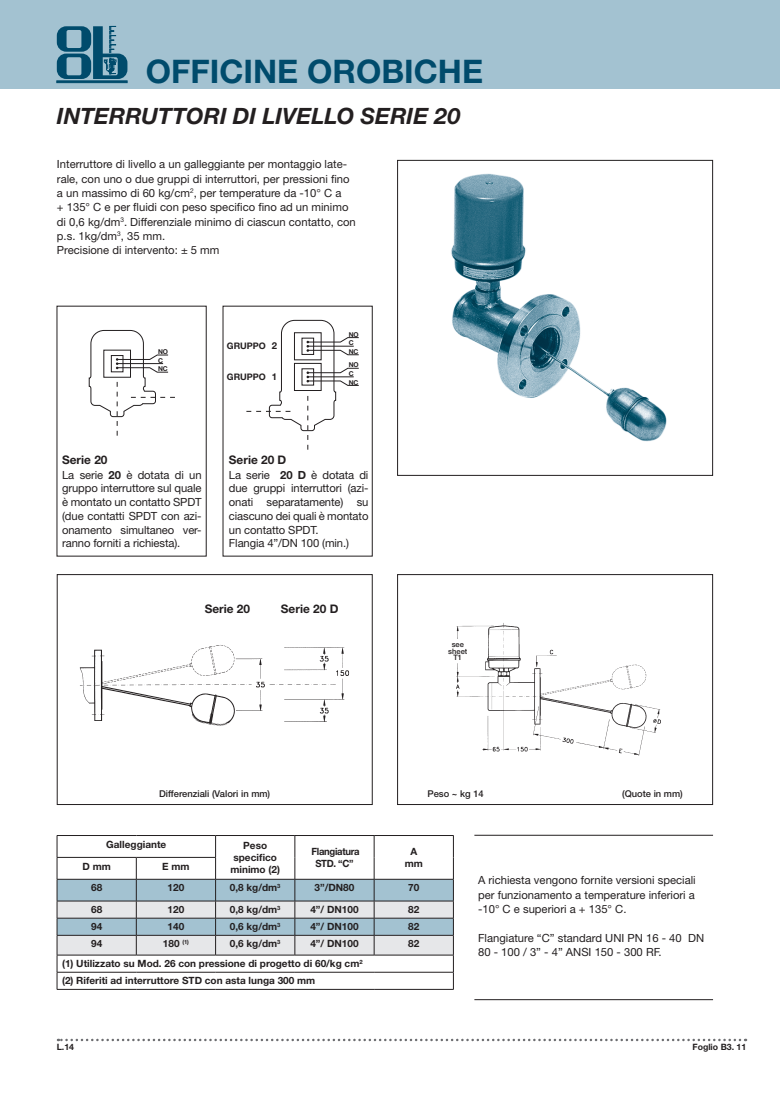
<style>
.page{position:relative;width:780px;height:1099px;background:#fff}
.page>*{position:absolute;margin:0;border:0;box-sizing:border-box;transform-origin:0 0}
.t1{font:700 32.5px "Helvetica Neue LT Std";color:#004b6c}
.t2{font:italic 700 22.5px "Helvetica Neue LT Std";color:#231f20}
.t3{font:700 11.88px "Helvetica Neue LT Std";color:#231f20}
.t4{font:11.25px/13.8px "Helvetica Neue LT Std";color:#231f20}
.t5{font:700 10px/12px "Helvetica Neue LT Std";color:#231f20;text-align:center}
.t6{font:700 10px/12px "Helvetica Neue LT Std";letter-spacing:-.03em;color:#231f20;text-align:center;scale:.95 1}
.t7{font:700 9.5px "Helvetica Neue";color:#231f20}
.t8{font:500 9.38px "Helvetica Neue LT Std";color:#231f20}
.t9{font:700 9px "Helvetica Neue LT Std";color:#231f20}
.t10{font:700 8.75px "Helvetica Neue LT Std";color:#231f20}
.t11{font:500 7.5px/6.2px "Helvetica Neue LT Std";color:#231f20;text-align:center}
.t12{font:700 6.62px/8.6px "Helvetica Neue";color:#231f20}
.s1{font-weight:700}
</style>
<div class="page">
<div style="left:0;top:0;width:780px;height:89px;background:#a3c2d1"></div>
<svg style="left:58px;top:1038px;width:688px;height:3px"></svg>
<hr style="left:57px;top:81px;width:70px;height:2px;background:#004b6c">
<svg style="left:57px;top:26px;width:70px;height:53px"></svg>
<div style="left:397px;top:160px;width:315px;height:315px;border:1px solid #231f20"></div>
<div style="left:397px;top:574px;width:315px;height:230px;border:1px solid #231f20"></div>
<img style="left:451px;top:173px;width:216px;height:269px">
<svg style="left:89px;top:330px;width:86px;height:105px"></svg>
<svg style="left:246px;top:320px;width:113px;height:129px"></svg>
<img style="left:79px;top:645px;width:271px;height:77px">
<img style="left:189px;top:707px;width:44px;height:19px">
<img style="left:456px;top:623px;width:205px;height:133px">
<svg style="left:57px;top:835px;width:397px;height:154px"></svg>
<hr style="left:57px;top:989px;width:79px;height:1px;background:#231f20">
<hr style="left:136px;top:989px;width:79px;height:1px;background:#231f20">
<hr style="left:215px;top:989px;width:80px;height:1px;background:#231f20">
<hr style="left:295px;top:989px;width:79px;height:1px;background:#231f20">
<hr style="left:374px;top:989px;width:79px;height:1px;background:#231f20">
<hr style="left:474px;top:834px;width:239px;height:1px;background:#231f20">
<hr style="left:474px;top:999px;width:239px;height:1px;background:#231f20">
<div style="left:437px;top:639px;width:41px;height:23px;background:#fff"></div>
<h1 class="t1" style="left:146px;top:51px;width:338px">OFFICINE OROBICHE</h1>
<h2 class="t2" style="left:57px;top:102px;width:405px">INTERRUTTORI DI LIVELLO SERIE 20</h2>
<p class="t4" style="left:57px;top:157px;width:300px;line-height:14.4px">Interruttore di livello a un galleggiante per montaggio late&shy;rale, con uno o due gruppi di interruttori, per pressioni fino a un massimo di 60 kg/cm<sup>2</sup>, per temperature da -10° C a<br>+ 135° C e per fluidi con peso specifico fino ad un minimo di 0,6 kg/dm<sup>3</sup>. Differenziale minimo di ciascun contatto, con p.s. 1kg/dm<sup>3</sup>, 35 mm.<br>Precisione di intervento: ± 5 mm</p>
<p class="t3" style="left:62px;top:452px;width:47px">Serie 20</p>
<p class="t12" style="left:158px;top:347px;width:12px">NO<br>C<br>NC</p>
<p class="t7" style="left:272px;top:340px;width:7px">2</p>
<p class="t7" style="left:272px;top:371px;width:7px">1</p>
<p class="t9" style="left:227px;top:340px;width:40px">GRUPPO</p>
<p class="t9" style="left:227px;top:371px;width:40px">GRUPPO</p>
<p class="t3" style="left:229px;top:452px;width:59px">Serie 20 D</p>
<p class="t12" style="left:348px;top:330px;width:12px">NO<br>C<br>NC</p>
<p class="t12" style="left:348px;top:360px;width:12px">NO<br>C<br>NC</p>
<p class="t4" style="left:62px;top:467px;width:141px;text-align:justify">La serie <span class="s1">20</span> è dotata di un gruppo interruttore sul quale è montato un contatto SPDT (due contatti SPDT con azi&shy;onamento simultaneo ver&shy;ranno forniti a richiesta).</p>
<p class="t4" style="left:229px;top:467px;width:141px">La serie <span class="s1">20 D</span> è dotata di due gruppi interruttori (azi&shy;onati separatamente) su ciascuno dei quali è montato un contatto SPDT.<br>Flangia 4”/DN 100 (min.)</p>
<p class="t3" style="left:205px;top:601px;width:47px">Serie 20</p>
<p class="t3" style="left:281px;top:601px;width:59px">Serie 20 D</p>
<p class="t11" style="left:448px;top:641px;width:21px">see sheet<br>T1</p>
<p class="t8" style="left:159px;top:788px;width:113px">Differenziali (Valori in mm)</p>
<p class="t8" style="left:427px;top:788px;width:58px">Peso ~ kg 14</p>
<p class="t8" style="left:622px;top:788px;width:62px">(Quote in mm)</p>
<p class="t5" style="left:106px;top:837px;width:61px">Galleggiante</p>
<p class="t5" style="left:230px;top:839px;width:51px">Peso specifico minimo (2)</p>
<p class="t6" style="left:311px;top:845px;width:52px">Flangiatura<br>STD. “C”</p>
<p class="t5" style="left:410px;top:845px;width:8px">A</p>
<p class="t5" style="left:82px;top:859px;width:30px">D mm</p>
<p class="t5" style="left:162px;top:859px;width:29px">E mm</p>
<p class="t5" style="left:404px;top:857px;width:20px">mm</p>
<p class="t5" style="left:91px;top:881px;width:13px">68</p>
<p class="t5" style="left:168px;top:881px;width:18px">120</p>
<p class="t5" style="left:230px;top:881px;width:52px">0,8 kg/dm<sup>3</sup></p>
<p class="t5" style="left:314px;top:881px;width:41px">3”/DN80</p>
<p class="t5" style="left:408px;top:881px;width:13px">70</p>
<p class="t5" style="left:91px;top:903px;width:13px">68</p>
<p class="t5" style="left:168px;top:903px;width:18px">120</p>
<p class="t5" style="left:230px;top:903px;width:52px">0,8 kg/dm<sup>3</sup></p>
<p class="t5" style="left:310px;top:903px;width:50px">4”/ DN100</p>
<p class="t5" style="left:408px;top:903px;width:13px">82</p>
<p class="t5" style="left:91px;top:920px;width:13px">94</p>
<p class="t5" style="left:168px;top:920px;width:18px">140</p>
<p class="t5" style="left:230px;top:920px;width:52px">0,6 kg/dm<sup>3</sup></p>
<p class="t5" style="left:310px;top:920px;width:50px">4”/ DN100</p>
<p class="t5" style="left:408px;top:920px;width:13px">82</p>
<p class="t5" style="left:91px;top:937px;width:13px">94</p>
<p class="t5" style="left:163px;top:937px;width:28px">180 <sup>(1)</sup></p>
<p class="t5" style="left:230px;top:937px;width:52px">0,6 kg/dm<sup>3</sup></p>
<p class="t5" style="left:310px;top:937px;width:50px">4”/ DN100</p>
<p class="t5" style="left:408px;top:937px;width:13px">82</p>
<p class="t5" style="left:62px;top:954px;width:302px;line-height:17.1px;text-align:left">(1) Utilizzato su Mod. 26 con pressione di progetto di 60/kg cm<sup>2 </sup>(2) Riferiti ad interruttore STD con asta lunga 300 mm</p>
<p class="t4" style="left:478px;top:872px;width:219px;line-height:14.4px;text-align:justify">A richiesta vengono fornite versioni speciali per funzionamento a temperature inferiori a -10° C e superiori a + 135° C.</p>
<p class="t4" style="left:478px;top:930px;width:227px;line-height:14.4px">Flangiature “C” standard UNI PN 16 - 40 DN<br>80 - 100 / 3” - 4” ANSI 150 - 300 RF.</p>
<p class="t10" style="left:57px;top:1041px;width:19px">L.14</p>
<p class="t10" style="left:692px;top:1041px;width:55px">Foglio B3. 11</p>
</div>
